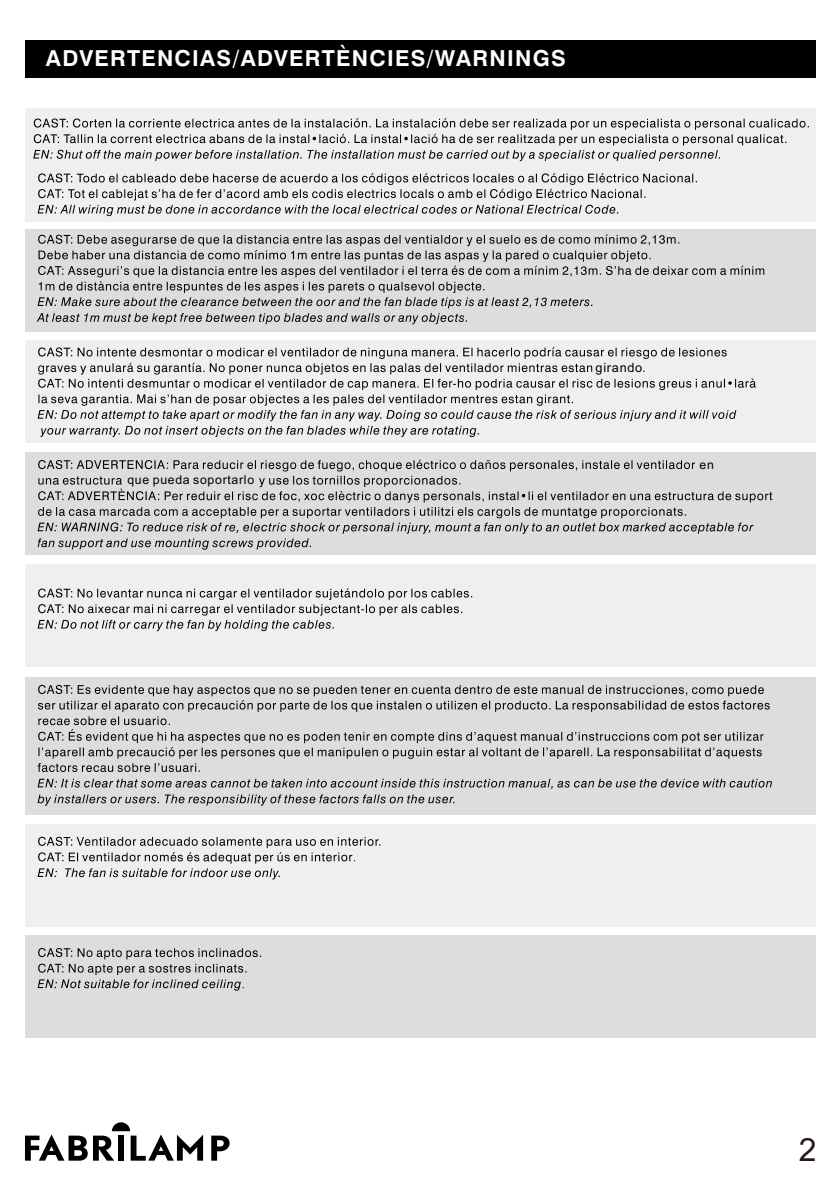
<style>
.page{position:relative;width:840px;height:1191px;background:#fff}
.page>*{position:absolute;margin:0;border:0;box-sizing:border-box;transform-origin:0 0}
.t1{font:32px "Arial";color:#231916}
.t2{font:700 22px "Swiss 721 BT";letter-spacing:.055em;color:#fff}
.t3{font:12.8px "Arial";letter-spacing:.055em;color:#000}
.t4{font:12.4px "Arial";letter-spacing:.055em;color:#000}
</style>
<div class="page">
<div style="left:25px;top:935px;width:789px;height:103px;background:#dcdddd"></div>
<div style="left:25px;top:824px;width:789px;height:103px;background:#eeefef"></div>
<div style="left:25px;top:677px;width:789px;height:137px;background:#dcdddd"></div>
<div style="left:25px;top:564px;width:789px;height:103px;background:#eeefef"></div>
<div style="left:25px;top:452px;width:789px;height:102px;background:#dcdddd"></div>
<div style="left:25px;top:340px;width:789px;height:102px;background:#eeefef"></div>
<div style="left:25px;top:229px;width:789px;height:103px;background:#dcdddd"></div>
<div style="left:25px;top:108px;width:789px;height:114px;background:#eeefef"></div>
<svg style="left:33px;top:118px;width:775px;height:43px"></svg>
<svg style="left:38px;top:173px;width:658px;height:43px"></svg>
<svg style="left:37px;top:234px;width:726px;height:90px"></svg>
<svg style="left:38px;top:347px;width:717px;height:90px"></svg>
<svg style="left:38px;top:460px;width:733px;height:89px"></svg>
<svg style="left:38px;top:588px;width:434px;height:43px"></svg>
<svg style="left:38px;top:685px;width:733px;height:120px"></svg>
<svg style="left:38px;top:836px;width:342px;height:43px"></svg>
<svg style="left:38px;top:948px;width:223px;height:42px"></svg>
<svg style="left:211px;top:1135px;width:18px;height:25px"></svg>
<svg style="left:25px;top:1122px;width:178px;height:38px"></svg>
<div style="left:25px;top:41px;width:789px;height:37px;background:#000"></div>
<p class="t2" style="left:46px;top:50px;width:521px">ADVERTENCIAS/ADVERTÈNCIES/WARNINGS</p>
<p class="t4" style="left:127px;top:475px;width:128px">que pueda soportarlo</p>
<p class="t3" style="left:595px;top:363px;width:48px">girando</p>
<p class="t4" style="left:699px;top:460px;width:16px">en</p>
<h1 class="t1" style="left:798px;top:1137px;width:19px">2</h1>
</div>
